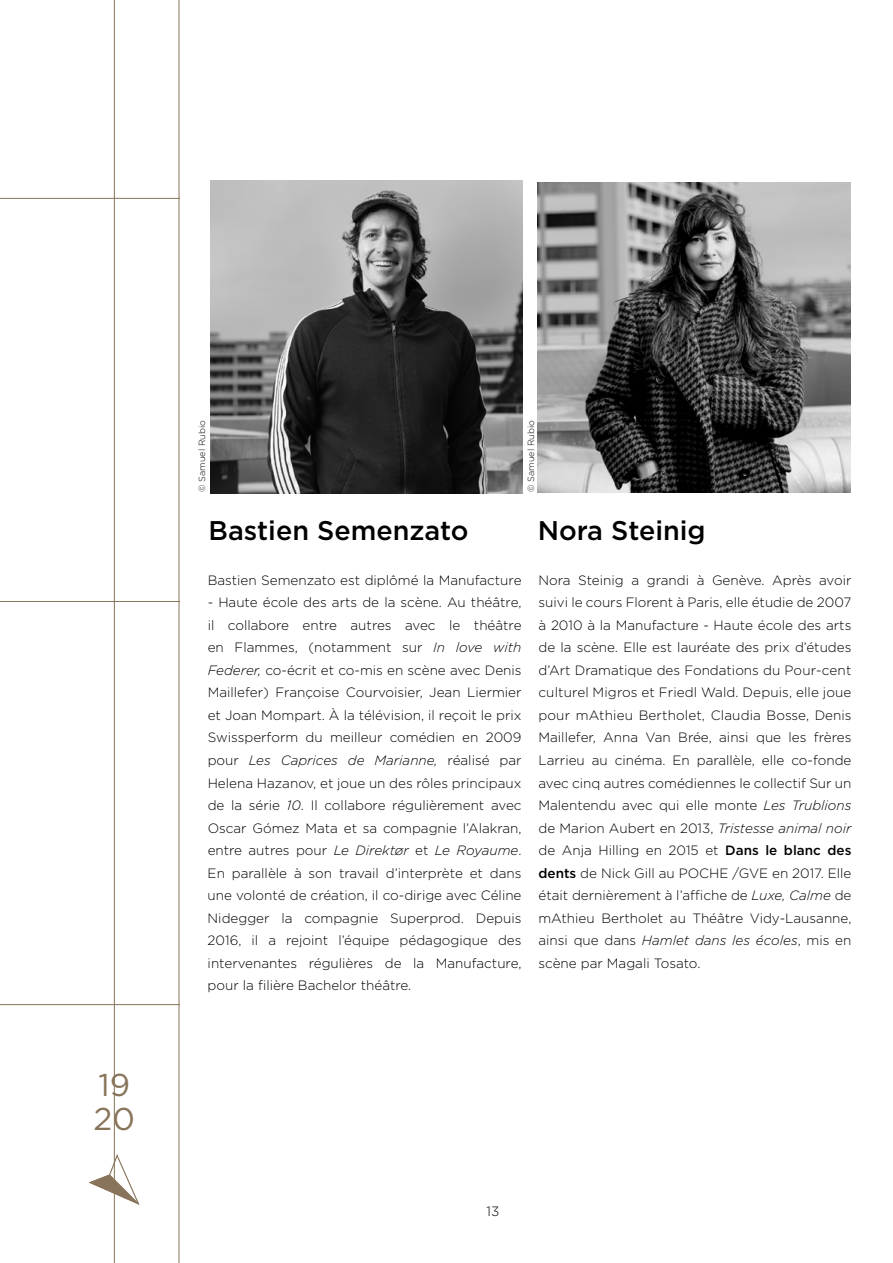
<style>
.page{position:relative;width:893px;height:1263px;background:#fff}
.page>*{position:absolute;margin:0;border:0;box-sizing:border-box;transform-origin:0 0}
.t1{font:31.5px/33.6px "Gotham";color:#88745a}
.t2{font:500 27px "Gotham";color:#000}
.t3{font:300 13.5px/22.5px "Gotham";color:#000;text-align:justify}
.t4{font:300 9px "Gotham";color:#000}
.s1{font-style:italic}
.s2{font-weight:500}
</style>
<div class="page">
<hr style="left:114px;top:0;width:1px;height:1263px;background:#88745a">
<hr style="left:0;top:198px;width:179px;height:1px;background:#88745a">
<hr style="left:0;top:601px;width:179px;height:1px;background:#88745a">
<hr style="left:0;top:1004px;width:179px;height:1px;background:#88745a">
<svg style="left:89px;top:1154px;width:51px;height:52px"></svg>
<hr style="left:179px;top:0;width:1px;height:1263px;background:#88745a">
<img style="left:211px;top:181px;width:312px;height:312px">
<img style="left:537px;top:183px;width:313px;height:309px">
<h1 class="t1" style="left:94px;top:1068px;width:43px">19<br>20</h1>
<p class="t4" style="left:196px;top:492px;width:73px;rotate:-90deg">© Samuel Rubio</p>
<p class="t4" style="left:525px;top:492px;width:73px;rotate:-90deg">© Samuel Rubio</p>
<h2 class="t2" style="left:209px;top:513px;width:262px">Bastien Semenzato</h2>
<p class="t3" style="left:208px;top:568px;width:315px">Bastien Semenzato est diplômé la Manufacture</p>
<p class="t3" style="left:208px;top:591px;width:315px">- Haute école des arts de la scène. Au théâtre, il collabore entre autres avec le théâtre en Flammes, (notamment sur <span class="s1">In love with Federer,</span> co-écrit et co-mis en scène avec Denis Maillefer) Françoise Courvoisier, Jean Liermier et Joan Mompart. À la télévision, il reçoit le prix Swissperform du meilleur comédien en 2009 pour <span class="s1">Les Caprices de Marianne,</span> réalisé par Helena Hazanov, et joue un des rôles principaux de la série <span class="s1">10</span>. Il collabore régulièrement avec Oscar Gómez Mata et sa compagnie l’Alakran, entre autres pour <span class="s1">Le Direktør</span> et <span class="s1">Le Royaume</span>.<br>En parallèle à son travail d’interprète et dans une volonté de création, il co-dirige avec Céline Nidegger la compagnie Superprod. Depuis 2016, il a rejoint l’équipe pédagogique des intervenantes régulières de la Manufacture, pour la filière Bachelor théâtre.</p>
<h2 class="t2" style="left:538px;top:513px;width:169px">Nora Steinig</h2>
<p class="t3" style="left:538px;top:568px;width:314px">Nora Steinig a grandi à Genève. Après avoir suivi le cours Florent à Paris, elle étudie de 2007 à 2010 à la Manufacture - Haute école des arts de la scène. Elle est lauréate des prix d’études d’Art Dramatique des Fondations du Pour-cent culturel Migros et Friedl Wald. Depuis, elle joue pour mAthieu Bertholet, Claudia Bosse, Denis Maillefer, Anna Van Brée, ainsi que les frères Larrieu au cinéma. En parallèle, elle co-fonde avec cinq autres comédiennes le collectif Sur un Malentendu avec qui elle monte <span class="s1">Les Trublions </span>de Marion Aubert en 2013, <span class="s1">Tristesse animal noir </span>de Anja Hilling en 2015 et <span class="s2">Dans le blanc des dents</span> de Nick Gill au POCHE /GVE en 2017. Elle était dernièrement à l’affiche de <span class="s1">Luxe, Calme</span> de mAthieu Bertholet au Théâtre Vidy-Lausanne, ainsi que dans <span class="s1">Hamlet dans les écoles</span>, mis en scène par Magali Tosato.</p>
<p class="t3" style="left:487px;top:1199px;width:14px">13</p>
</div>
